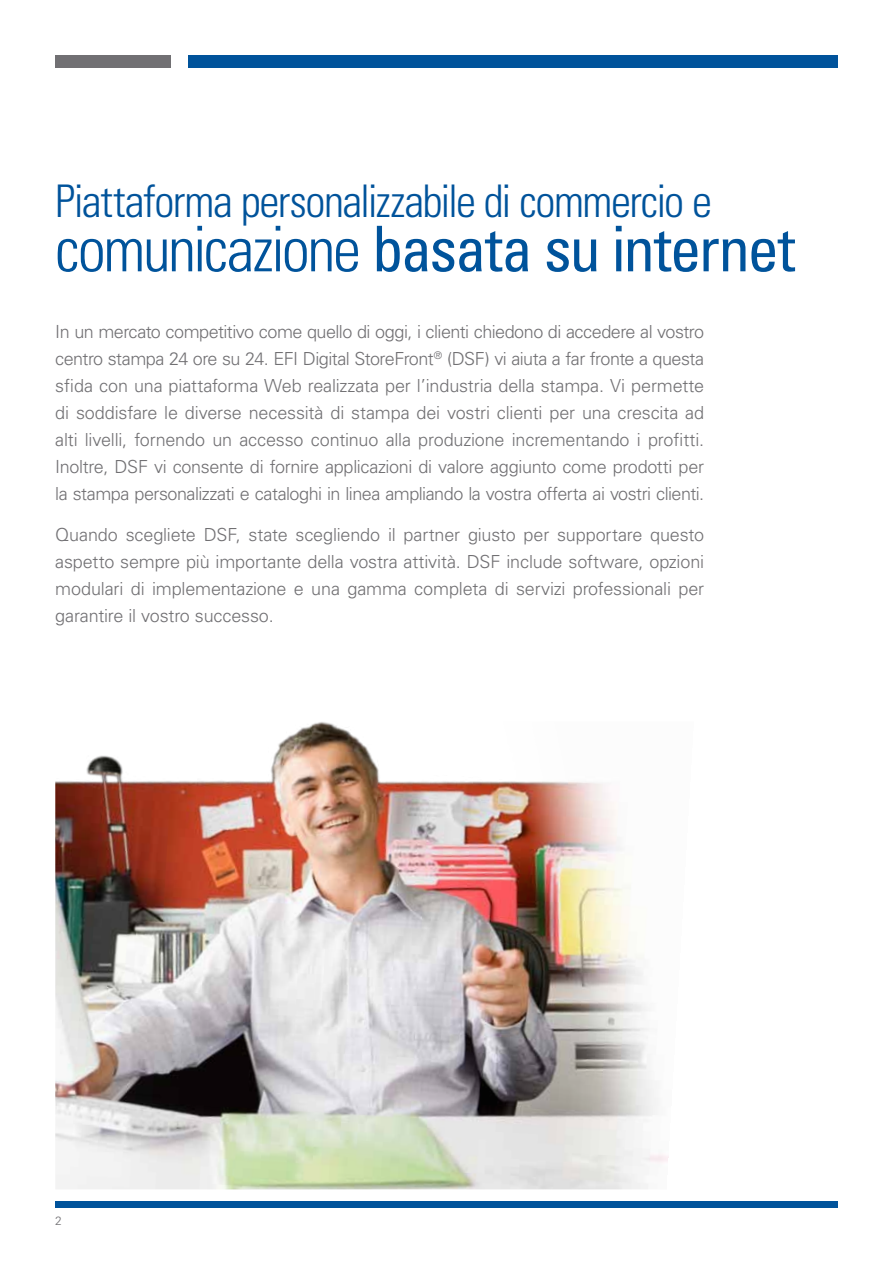
<style>
.page{position:relative;width:893px;height:1263px;background:#fff}
.page>*{position:absolute;margin:0;border:0;box-sizing:border-box;transform-origin:0 0}
.t1{font:condensed 63px "Univers LT Std";letter-spacing:-.035em;color:#00539b}
.t2{font:300 condensed 45px "Univers LT Std";letter-spacing:-.035em;color:#00539b}
.t3{font:300 18px/27px "Univers LT Std";letter-spacing:-.02em;color:#717073;text-align:justify}
.t4{font:300 12px "Univers LT Std";color:#717073}
.s1{font-weight:300}
</style>
<div class="page">
<div style="left:55px;top:55px;width:116px;height:13px;background:#717073"></div>
<div style="left:189px;top:55px;width:649px;height:13px;background:#00539b"></div>
<div style="left:55px;top:1201px;width:783px;height:7px;background:#00539b"></div>
<img style="left:55px;top:722px;width:614px;height:467px">
<h2 class="t2" style="left:55px;top:174px;width:658px">Piattaforma personalizzabile di commercio e</h2>
<h1 class="t1" style="left:55px;top:209px;width:741px"><span class="s1">comunicazione</span> basata su internet</h1>
<p class="t3" style="left:55px;top:318px;width:650px">In un mercato competitivo come quello di oggi, i clienti chiedono di accedere al vostro centro stampa 24 ore su 24. EFI Digital StoreFront<sup>®</sup> (DSF) vi aiuta a far fronte a questa sfida con una piattaforma Web realizzata per l’industria della stampa. Vi permette di soddisfare le diverse necessità di stampa dei vostri clienti per una crescita ad alti livelli, fornendo un accesso continuo alla produzione incrementando i profitti.<br>Inoltre, DSF vi consente di fornire applicazioni di valore aggiunto come prodotti per la stampa personalizzati e cataloghi in linea ampliando la vostra offerta ai vostri clienti.</p>
<p class="t3" style="left:55px;top:521px;width:650px">Quando scegliete DSF, state scegliendo il partner giusto per supportare questo aspetto sempre più importante della vostra attività. DSF include software, opzioni modulari di implementazione e una gamma completa di servizi professionali per garantire il vostro successo.</p>
<p class="t4" style="left:55px;top:1214px;width:8px">2</p>
</div>
